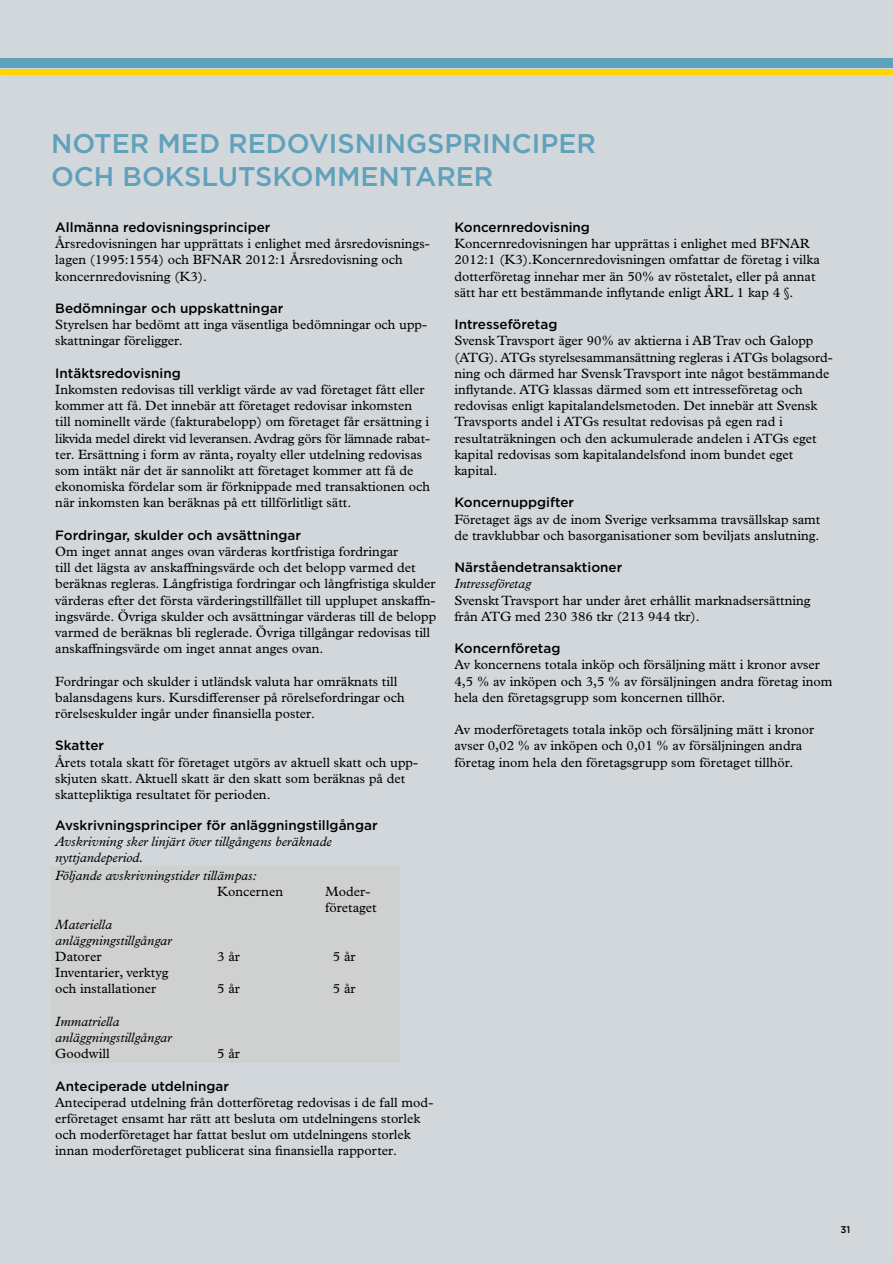
<style>
.page{position:relative;width:893px;height:1263px;background:#d2d7db}
.page>*{position:absolute;margin:0;border:0;box-sizing:border-box;transform-origin:0 0}
.t1{font:500 27px/32.4px "Gotham";color:#60a1bb}
.t2{font:13.5px/16.2px "Plantin MT Std";color:#000}
.t3{font:500 13.5px "Gotham";color:#000}
.t4{font:italic 13.5px/16.2px "Plantin Std";color:#000}
.t5{font:500 9.75px "Gotham";color:#000}
</style>
<div class="page">
<div style="left:0;top:69px;width:892px;height:5px;background:#ffd600"></div>
<div style="left:0;top:59px;width:893px;height:9px;background:#60a1bb"></div>
<div style="left:51px;top:866px;width:349px;height:197px;background:#cfd0d0"></div>
<h1 class="t1" style="left:51px;top:127px;width:547px">NOTER MED REDOVISNINGSPRINCIPER<br>OCH BOKSLUTSKOMMENTARER</h1>
<p class="t3" style="left:55px;top:218px;width:217px">Allmänna redovisningsprinciper</p>
<p class="t2" style="left:55px;top:236px;width:376px">Årsredovisningen har upprättats i enlighet med årsredovisnings&shy;lagen (1995:1554) och BFNAR 2012:1 Årsredovisning och koncernredovisning (K3).</p>
<p class="t3" style="left:55px;top:299px;width:229px">Bedömningar och uppskattningar</p>
<p class="t2" style="left:55px;top:317px;width:373px">Styrelsen har bedömt att inga väsentliga bedömningar och upp&shy;skattningar föreligger.</p>
<p class="t3" style="left:55px;top:364px;width:127px">Intäktsredovisning</p>
<p class="t2" style="left:55px;top:381px;width:376px">Inkomsten redovisas till verkligt värde av vad företaget fått eller kommer att få. Det innebär att företaget redovisar inkomsten till nominellt värde (fakturabelopp) om företaget får ersättning i likvida medel direkt vid leveransen. Avdrag görs för lämnade rabat&shy;ter. Ersättning i form av ränta, royalty eller utdelning redovisas som intäkt när det är sannolikt att företaget kommer att få de ekonomiska fördelar som är förknippade med transaktionen och när inkomsten kan beräknas på ett tillförlitligt sätt.</p>
<p class="t3" style="left:55px;top:526px;width:247px">Fordringar, skulder och avsättningar</p>
<p class="t2" style="left:55px;top:543px;width:383px">Om inget annat anges ovan värderas kortfristiga fordringar<br>till det lägsta av anskaffningsvärde och det belopp varmed det beräknas regleras. Långfristiga fordringar och långfristiga skulder värderas efter det första värderingstillfället till upplupet anskaffn&shy;ingsvärde. Övriga skulder och avsättningar värderas till de belopp varmed de beräknas bli reglerade. Övriga tillgångar redovisas till anskaffningsvärde om inget annat anges ovan.</p>
<p class="t2" style="left:55px;top:673px;width:351px">Fordringar och skulder i utländsk valuta har omräknats till balansdagens kurs. Kursdifferenser på rörelsefordringar och rörelseskulder ingår under finansiella poster.</p>
<p class="t3" style="left:55px;top:737px;width:50px">Skatter</p>
<p class="t2" style="left:55px;top:754px;width:364px">Årets totala skatt för företaget utgörs av aktuell skatt och upp&shy;skjuten skatt. Aktuell skatt är den skatt som beräknas på det skattepliktiga resultatet för perioden.</p>
<p class="t3" style="left:55px;top:816px;width:324px">Avskrivningsprinciper för anläggningstillgångar</p>
<p class="t4" style="left:55px;top:833px;width:278px">Avskrivning sker linjärt över tillgångens beräknade nyttjandeperiod.</p>
<p class="t4" style="left:55px;top:867px;width:203px">Följande avskrivningstider tillämpas:</p>
<p class="t2" style="left:217px;top:884px;width:67px">Koncernen</p>
<p class="t2" style="left:325px;top:884px;width:53px">Moder&shy;företaget</p>
<p class="t4" style="left:55px;top:916px;width:118px">Materiella anläggningstillgångar</p>
<p class="t2" style="left:55px;top:948px;width:48px">Datorer</p>
<p class="t2" style="left:217px;top:948px;width:24px">3 år</p>
<p class="t2" style="left:333px;top:948px;width:24px">5 år</p>
<p class="t2" style="left:55px;top:965px;width:115px">Inventarier, verktyg och installationer</p>
<p class="t3" style="left:454px;top:218px;width:137px">Koncernredovisning</p>
<p class="t2" style="left:454px;top:236px;width:367px">Koncernredovisningen har upprättas i enlighet med BFNAR 2012:1 (K3).Koncernredovisningen omfattar de företag i vilka dotterföretag innehar mer än 50% av röstetalet, eller på annat sätt har ett bestämmande inflytande enligt ÅRL 1 kap 4 §.</p>
<p class="t3" style="left:454px;top:315px;width:105px">Intresseföretag</p>
<p class="t2" style="left:454px;top:333px;width:380px">Svensk Travsport äger 90% av aktierna i AB Trav och Galopp (ATG). ATGs styrelsesammansättning regleras i ATGs bolagsord&shy;ning och därmed har Svensk Travsport inte något bestämmande inflytande. ATG klassas därmed som ett intresseföretag och redovisas enligt kapitalandelsmetoden. Det innebär att Svensk Travsports andel i ATGs resultat redovisas på egen rad i resultaträkningen och den ackumulerade andelen i ATGs eget kapital redovisas som kapitalandelsfond inom bundet eget kapital.</p>
<p class="t3" style="left:454px;top:494px;width:121px">Koncernuppgifter</p>
<p class="t2" style="left:454px;top:511px;width:367px">Företaget ägs av de inom Sverige verksamma travsällskap samt de travklubbar och basorganisationer som beviljats anslutning.</p>
<p class="t3" style="left:454px;top:558px;width:169px">Närståendetransaktioner</p>
<p class="t4" style="left:454px;top:576px;width:78px">Intresseföretag</p>
<p class="t2" style="left:454px;top:592px;width:358px">Svenskt Travsport har under året erhållit marknadsersättning från ATG med 230 386 tkr (213 944 tkr).</p>
<p class="t3" style="left:454px;top:639px;width:108px">Koncernföretag</p>
<p class="t2" style="left:454px;top:657px;width:380px">Av koncernens totala inköp och försäljning mätt i kronor avser<br>4,5 % av inköpen och 3,5 % av försäljningen andra företag inom hela den företagsgrupp som koncernen tillhör.</p>
<p class="t2" style="left:454px;top:722px;width:361px">Av moderföretagets totala inköp och försäljning mätt i kronor avser 0,02 % av inköpen och 0,01 % av försäljningen andra företag inom hela den företagsgrupp som företaget tillhör.</p>
<p class="t2" style="left:217px;top:981px;width:24px">5 år</p>
<p class="t2" style="left:333px;top:981px;width:24px">5 år</p>
<p class="t4" style="left:55px;top:1013px;width:118px">Immatriella anläggningstillgångar</p>
<p class="t2" style="left:55px;top:1046px;width:56px">Goodwill</p>
<p class="t2" style="left:217px;top:1046px;width:24px">5 år</p>
<p class="t3" style="left:55px;top:1077px;width:175px">Anteciperade utdelningar</p>
<p class="t2" style="left:55px;top:1094px;width:379px">Anteciperad utdelning från dotterföretag redovisas i de fall mod&shy;erföretaget ensamt har rätt att besluta om utdelningens storlek och moderföretaget har fattat beslut om utdelningens storlek innan moderföretaget publicerat sina finansiella rapporter.</p>
<p class="t5" style="left:841px;top:1223px;width:11px">31</p>
</div>
